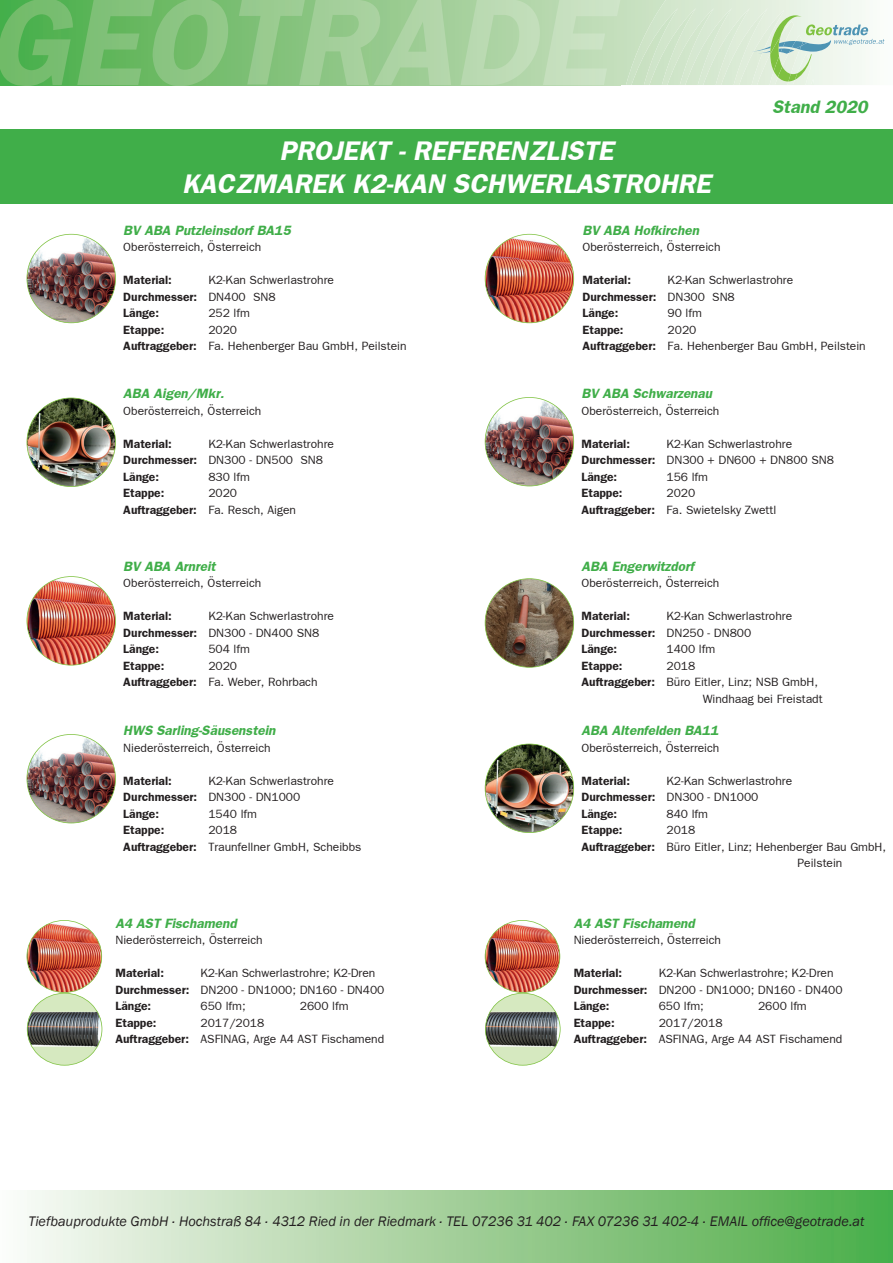
<style>
.page{position:relative;width:893px;height:1263px;background:#fff}
.page>*{position:absolute;margin:0;border:0;box-sizing:border-box;transform-origin:0 0}
.t1{font:italic 700 27px/32.4px "Frankfurt Gothic";color:#fff;text-align:center}
.t2{font:italic 700 18px "Frankfurt Gothic";color:#40ae49}
.t3{font:italic 14.25px "Franklin Gothic";color:#231f20}
.t4{font:italic 700 13.5px "Frankfurt Gothic";color:#40ae49}
.t5{font:12px/16.5px "Frankfurt Gothic Plain";color:#231f20}
.t6{font:700 12px/16.5px "Frankfurt Gothic";color:#231f20}
.s1{font-family:"Frankfurt Gothic Plain";font-weight:400}
.s2{font-family:"Frankfurt Gothic";font-weight:700}
</style>
<div class="page">
<div style="left:0;top:1191px;width:893px;height:72px;background:linear-gradient(to right,#fbf8f5,#4bab45)"></div>
<img style="left:0;top:0;width:620px;height:85px">
<img style="left:626px;top:0;width:259px;height:85px">
<img style="left:753px;top:46px;width:17px;height:6px">
<svg style="left:754px;top:49px;width:16px;height:5px"></svg>
<img style="left:770px;top:15px;width:42px;height:67px">
<svg style="left:781px;top:24px;width:103px;height:30px"></svg>
<div style="left:0;top:130px;width:893px;height:74px;background:#40ae49"></div>
<img style="left:27px;top:398px;width:89px;height:89px">
<img style="left:27px;top:234px;width:89px;height:89px">
<img style="left:485px;top:234px;width:89px;height:89px">
<img style="left:485px;top:397px;width:89px;height:89px">
<img style="left:27px;top:576px;width:89px;height:89px">
<svg style="left:485px;top:578px;width:89px;height:90px"></svg>
<img style="left:27px;top:734px;width:89px;height:89px">
<img style="left:485px;top:744px;width:89px;height:89px">
<img style="left:27px;top:920px;width:75px;height:145px">
<img style="left:485px;top:920px;width:75px;height:145px">
<h1 class="t1" style="left:182px;top:134px;width:530px">PROJEKT - REFERENZLISTE<br>KACZMAREK K2-KAN SCHWERLASTROHRE</h1>
<h2 class="t2" style="left:772px;top:96px;width:97px">Stand 2020</h2>
<p class="t4" style="left:123px;top:222px;width:169px">BV ABA Putzleinsdorf BA15</p>
<p class="t5" style="left:123px;top:239px;width:139px">Oberösterreich, Österreich</p>
<p class="t6" style="left:123px;top:272px;width:50px">Material:</p>
<p class="t5" style="left:208px;top:272px;width:127px">K2-Kan Schwerlastrohre</p>
<p class="t6" style="left:123px;top:288px;width:154px">Durchmesser: <span class="s1">DN400 SN8<br></span>Länge:</p>
<p class="t5" style="left:208px;top:305px;width:43px">252 lfm</p>
<p class="t5" style="left:123px;top:321px;width:285px;text-indent:85px">2020<br><span class="s2">Auftraggeber:</span> Fa. Hehenberger Bau GmbH, Peilstein</p>
<p class="t4" style="left:123px;top:385px;width:102px">ABA Aigen/Mkr.</p>
<p class="t5" style="left:123px;top:402px;width:139px">Oberösterreich, Österreich</p>
<p class="t6" style="left:123px;top:435px;width:50px">Material:</p>
<p class="t6" style="left:123px;top:321px;width:43px">Etappe:</p>
<p class="t5" style="left:123px;top:435px;width:212px;text-indent:85px">K2-Kan Schwerlastrohre<br><span class="s2">Durchmesser:</span> DN300 - DN500 SN8</p>
<p class="t6" style="left:123px;top:468px;width:37px">Länge:</p>
<p class="t5" style="left:208px;top:468px;width:43px">830 lfm</p>
<p class="t6" style="left:123px;top:484px;width:43px">Etappe:</p>
<p class="t5" style="left:123px;top:484px;width:174px;text-indent:85px">2020<br><span class="s2">Auftraggeber:</span> Fa. Resch, Aigen</p>
<p class="t4" style="left:123px;top:558px;width:94px">BV ABA Arnreit</p>
<p class="t5" style="left:123px;top:575px;width:139px">Oberösterreich, Österreich</p>
<p class="t6" style="left:123px;top:607px;width:50px">Material:</p>
<p class="t5" style="left:123px;top:608px;width:212px;text-indent:85px">K2-Kan Schwerlastrohre<br><span class="s2">Durchmesser:</span> DN300 - DN400 SN8</p>
<p class="t6" style="left:123px;top:640px;width:37px">Länge:</p>
<p class="t5" style="left:208px;top:641px;width:43px">504 lfm</p>
<p class="t6" style="left:123px;top:657px;width:43px">Etappe:</p>
<p class="t5" style="left:123px;top:657px;width:196px;text-align:center">2020<br><span class="s2">Auftraggeber:</span> Fa. Weber, Rohrbach</p>
<p class="t4" style="left:123px;top:722px;width:154px">HWS Sarling-Säusenstein</p>
<p class="t5" style="left:123px;top:739px;width:149px">Niederösterreich, Österreich</p>
<p class="t6" style="left:123px;top:772px;width:50px">Material:</p>
<p class="t5" style="left:208px;top:772px;width:127px">K2-Kan Schwerlastrohre</p>
<p class="t6" style="left:123px;top:788px;width:178px">Durchmesser: <span class="s1">DN300 - DN1000<br></span>Länge:</p>
<p class="t5" style="left:208px;top:805px;width:50px">1540 lfm</p>
<p class="t5" style="left:123px;top:821px;width:240px;text-indent:85px">2018<br><span class="s2">Auftraggeber:</span> Traunfellner GmbH, Scheibbs</p>
<p class="t6" style="left:123px;top:821px;width:43px">Etappe:</p>
<p class="t4" style="left:115px;top:915px;width:123px">A4 AST Fischamend</p>
<p class="t5" style="left:115px;top:932px;width:149px">Niederösterreich, Österreich</p>
<p class="t6" style="left:115px;top:965px;width:50px">Material:</p>
<p class="t5" style="left:115px;top:965px;width:270px;text-indent:85px">K2-Kan Schwerlastrohre; K2-Dren<br><span class="s2">Durchmesser:</span> DN200 - DN1000; DN160 - DN400</p>
<p class="t6" style="left:115px;top:998px;width:37px">Länge:</p>
<p class="t5" style="left:201px;top:998px;width:47px">650 lfm;</p>
<p class="t5" style="left:300px;top:998px;width:50px">2600 lfm</p>
<p class="t6" style="left:115px;top:1014px;width:43px">Etappe:</p>
<p class="t5" style="left:115px;top:1014px;width:270px;text-indent:85px">2017/2018<br><span class="s2">Auftraggeber:</span> ASFINAG, Arge A4 AST Fischamend</p>
<p class="t4" style="left:583px;top:222px;width:118px">BV ABA Hofkirchen</p>
<p class="t5" style="left:583px;top:239px;width:139px">Oberösterreich, Österreich</p>
<p class="t6" style="left:583px;top:272px;width:50px">Material:</p>
<p class="t5" style="left:668px;top:272px;width:127px">K2-Kan Schwerlastrohre</p>
<p class="t6" style="left:583px;top:288px;width:154px">Durchmesser: <span class="s1">DN300 SN8<br></span>Länge:</p>
<p class="t5" style="left:668px;top:305px;width:36px">90 lfm</p>
<p class="t5" style="left:583px;top:321px;width:285px;text-indent:85px">2020<br><span class="s2">Auftraggeber:</span> Fa. Hehenberger Bau GmbH, Peilstein</p>
<p class="t6" style="left:583px;top:321px;width:43px">Etappe:</p>
<p class="t4" style="left:581px;top:385px;width:132px">BV ABA Schwarzenau</p>
<p class="t5" style="left:581px;top:402px;width:139px">Oberösterreich, Österreich</p>
<p class="t6" style="left:581px;top:435px;width:50px">Material:</p>
<p class="t5" style="left:581px;top:435px;width:254px;text-indent:85px">K2-Kan Schwerlastrohre<br><span class="s2">Durchmesser:</span> DN300 + DN600 + DN800 SN8</p>
<p class="t6" style="left:581px;top:468px;width:37px">Länge:</p>
<p class="t5" style="left:667px;top:468px;width:43px">156 lfm</p>
<p class="t6" style="left:581px;top:484px;width:43px">Etappe:</p>
<p class="t5" style="left:581px;top:484px;width:196px;text-align:center">2020<br><span class="s2">Auftraggeber:</span> Fa. Swietelsky Zwettl</p>
<p class="t4" style="left:581px;top:558px;width:114px">ABA Engerwitzdorf</p>
<p class="t5" style="left:581px;top:575px;width:139px">Oberösterreich, Österreich</p>
<p class="t6" style="left:581px;top:607px;width:50px">Material:</p>
<p class="t5" style="left:666px;top:608px;width:127px">K2-Kan Schwerlastrohre</p>
<p class="t6" style="left:581px;top:624px;width:171px">Durchmesser: <span class="s1">DN250 - DN800<br></span>Länge:</p>
<p class="t5" style="left:667px;top:641px;width:50px">1400 lfm</p>
<p class="t6" style="left:581px;top:657px;width:43px">Etappe:</p>
<p class="t5" style="left:667px;top:657px;width:30px">2018</p>
<p class="t5" style="left:581px;top:674px;width:238px"><span class="s2">Auftraggeber:</span> Büro Eitler, Linz; NSB GmbH,</p>
<p class="t5" style="left:703px;top:690px;width:121px">Windhaag bei Freistadt</p>
<p class="t4" style="left:581px;top:722px;width:138px">ABA Altenfelden BA11</p>
<p class="t5" style="left:581px;top:739px;width:139px">Oberösterreich, Österreich</p>
<p class="t6" style="left:581px;top:772px;width:50px">Material:</p>
<p class="t5" style="left:666px;top:772px;width:127px">K2-Kan Schwerlastrohre</p>
<p class="t6" style="left:581px;top:788px;width:178px">Durchmesser: <span class="s1">DN300 - DN1000<br></span>Länge:</p>
<p class="t5" style="left:667px;top:805px;width:43px">840 lfm</p>
<p class="t6" style="left:581px;top:821px;width:43px">Etappe:</p>
<p class="t5" style="left:667px;top:821px;width:30px">2018</p>
<p class="t5" style="left:581px;top:838px;width:306px"><span class="s2">Auftraggeber:</span> Büro Eitler, Linz; Hehenberger Bau GmbH,</p>
<p class="t5" style="left:797px;top:854px;width:46px">Peilstein</p>
<p class="t4" style="left:574px;top:915px;width:123px">A4 AST Fischamend</p>
<p class="t5" style="left:574px;top:932px;width:149px">Niederösterreich, Österreich</p>
<p class="t6" style="left:574px;top:965px;width:50px">Material:</p>
<p class="t5" style="left:574px;top:965px;width:270px;text-indent:85px">K2-Kan Schwerlastrohre; K2-Dren<br><span class="s2">Durchmesser:</span> DN200 - DN1000; DN160 - DN400</p>
<p class="t6" style="left:574px;top:998px;width:37px">Länge:</p>
<p class="t5" style="left:659px;top:998px;width:47px">650 lfm;</p>
<p class="t5" style="left:758px;top:998px;width:50px">2600 lfm</p>
<p class="t6" style="left:574px;top:1014px;width:43px">Etappe:</p>
<p class="t5" style="left:574px;top:1014px;width:270px;text-indent:85px">2017/2018<br><span class="s2">Auftraggeber:</span> ASFINAG, Arge A4 AST Fischamend</p>
<p class="t3" style="left:28px;top:1212px;width:838px">Tiefbauprodukte GmbH . Hochstraß 84 . 4312 Ried in der Riedmark . TEL 07236 31 402 . FAX 07236 31 402-4 . EMAIL office@geotrade.at</p>
</div>
